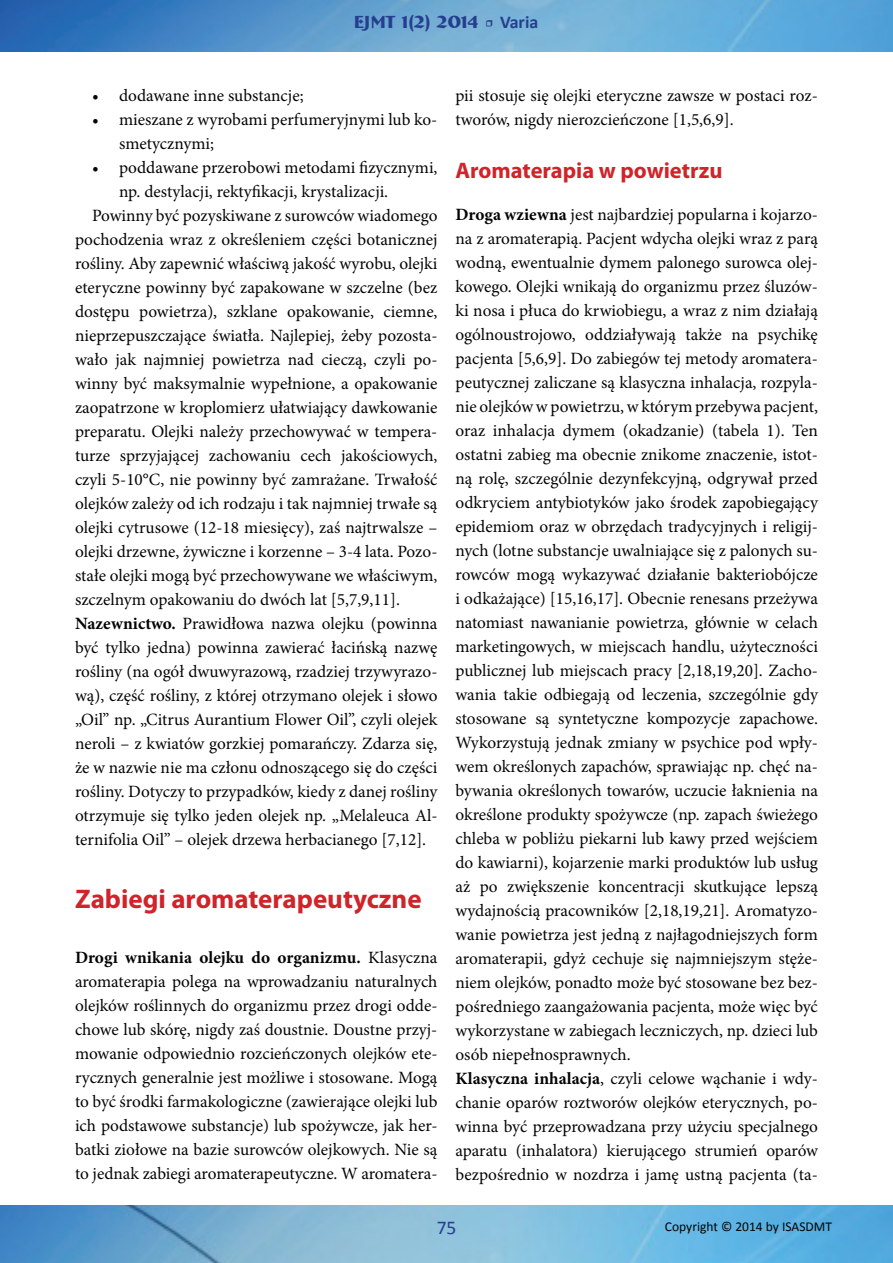
<style>
.page{position:relative;width:893px;height:1263px;background:#fff}
.page>*{position:absolute;margin:0;border:0;box-sizing:border-box;transform-origin:0 0}
.t1{font:700 27px "Myriad Pro";color:#d1232a}
.t2{font:700 22.5px "Myriad Pro";color:#d1232a}
.t3{font:19.5px "Calibri";color:#253f8e}
.t4{font:700 18px "Bremen BT";color:#253f8e}
.t5{font:17.25px/24px "Minion Pro";color:#040503}
.t6{font:13.5px "Calibri";color:#040503}
.s1{font-family:"Minion Pro";font-weight:400}
.s2{font-family:"Calibri"}
.s3{font-weight:700}
</style>
<div class="page">
<img style="left:0;top:0;width:893px;height:52px">
<img style="left:0;top:1205px;width:893px;height:58px">
<p class="t4" style="left:354px;top:11px;width:186px">EJMT 1(2) 2014 <span class="s1">•</span> <span class="s2">Varia</span></p>
<p class="t5" style="left:92px;top:83px;width:213px">• dodawane inne substancje;</p>
<p class="t5" style="left:119px;top:107px;width:320px;text-indent:-27px">• mieszane z wyrobami perfumeryjnymi lub ko&shy;smetycznymi;</p>
<p class="t5" style="left:92px;top:155px;width:347px">• poddawane przerobowi metodami fizycznymi,</p>
<p class="t5" style="left:119px;top:179px;width:271px">np. destylacji, rektyfikacji, krystalizacji.</p>
<p class="t5" style="left:92px;top:203px;width:347px">Powinny być pozyskiwane z surowców wiadomego</p>
<p class="t5" style="left:75px;top:227px;width:364px">pochodzenia wraz z określeniem części botanicznej</p>
<p class="t5" style="left:75px;top:251px;width:364px">rośliny. Aby zapewnić właściwą jakość wyrobu, olejki</p>
<p class="t5" style="left:75px;top:275px;width:364px">eteryczne powinny być zapakowane w szczelne (bez</p>
<p class="t5" style="left:75px;top:299px;width:364px">dostępu powietrza), szklane opakowanie, ciemne,</p>
<p class="t5" style="left:75px;top:323px;width:364px">nieprzepuszczające światła. Najlepiej, żeby pozosta-</p>
<p class="t5" style="left:75px;top:347px;width:364px">wało jak najmniej powietrza nad cieczą, czyli po-</p>
<p class="t5" style="left:75px;top:371px;width:364px">winny być maksymalnie wypełnione, a opakowanie</p>
<p class="t5" style="left:75px;top:395px;width:364px">zaopatrzone w kroplomierz ułatwiający dawkowanie</p>
<p class="t5" style="left:75px;top:419px;width:364px">preparatu. Olejki należy przechowywać w tempera-</p>
<p class="t5" style="left:75px;top:443px;width:364px">turze sprzyjającej zachowaniu cech jakościowych,</p>
<p class="t5" style="left:75px;top:467px;width:364px">czyli 5-10°C, nie powinny być zamrażane. Trwałość</p>
<p class="t5" style="left:75px;top:491px;width:364px">olejków zależy od ich rodzaju i tak najmniej trwałe są</p>
<p class="t5" style="left:75px;top:515px;width:364px">olejki cytrusowe (12-18 miesięcy), zaś najtrwalsze –</p>
<p class="t5" style="left:75px;top:539px;width:364px">olejki drzewne, żywiczne i korzenne – 3-4 lata. Pozo-</p>
<p class="t5" style="left:75px;top:563px;width:364px">stałe olejki mogą być przechowywane we właściwym,</p>
<p class="t5" style="left:75px;top:587px;width:326px">szczelnym opakowaniu do dwóch lat [5,7,9,11].</p>
<p class="t5" style="left:75px;top:611px;width:364px"><span class="s3">Nazewnictwo.</span> Prawidłowa nazwa olejku (powinna</p>
<p class="t5" style="left:75px;top:635px;width:364px">być tylko jedna) powinna zawierać łacińską nazwę</p>
<p class="t5" style="left:75px;top:659px;width:364px">rośliny (na ogół dwuwyrazową, rzadziej trzywyrazo-</p>
<p class="t5" style="left:75px;top:683px;width:364px">wą), część rośliny, z której otrzymano olejek i słowo</p>
<p class="t5" style="left:75px;top:707px;width:364px">„Oil” np. „Citrus Aurantium Flower Oil”, czyli olejek</p>
<p class="t5" style="left:75px;top:731px;width:364px">neroli – z kwiatów gorzkiej pomarańczy. Zdarza się,</p>
<p class="t5" style="left:75px;top:755px;width:364px">że w nazwie nie ma członu odnoszącego się do części</p>
<p class="t5" style="left:75px;top:779px;width:364px">rośliny. Dotyczy to przypadków, kiedy z danej rośliny</p>
<p class="t5" style="left:75px;top:803px;width:364px">otrzymuje się tylko jeden olejek np. „Melaleuca Al-</p>
<p class="t5" style="left:75px;top:827px;width:353px">ternifolia Oil” – olejek drzewa herbacianego [7,12].</p>
<h1 class="t1" style="left:75px;top:881px;width:348px">Zabiegi aromaterapeutyczne</h1>
<p class="t5" style="left:75px;top:946px;width:364px;text-align:justify"><span class="s3">Drogi wnikania olejku do organizmu.</span> Klasyczna aromaterapia polega na wprowadzaniu naturalnych olejków roślinnych do organizmu przez drogi odde&shy;chowe lub skórę, nigdy zaś doustnie. Doustne przyj&shy;mowanie odpowiednio rozcieńczonych olejków ete&shy;rycznych generalnie jest możliwe i stosowane. Mogą to być środki farmakologiczne (zawierające olejki lub ich podstawowe substancje) lub spożywcze, jak her&shy;batki ziołowe na bazie surowców olejkowych. Nie są to jednak zabiegi aromaterapeutyczne. W aromatera-</p>
<p class="t5" style="left:455px;top:83px;width:364px">pii stosuje się olejki eteryczne zawsze w postaci roz&shy;tworów, nigdy nierozcieńczone [1,5,6,9].</p>
<h2 class="t2" style="left:455px;top:155px;width:268px">Aromaterapia w powietrzu</h2>
<p class="t5" style="left:455px;top:202px;width:364px"><span class="s3">Droga wziewna</span> jest najbardziej popularna i kojarzo&shy;na z aromaterapią. Pacjent wdycha olejki wraz z parą wodną, ewentualnie dymem palonego surowca olej&shy;kowego. Olejki wnikają do organizmu przez śluzów&shy;ki nosa i płuca do krwiobiegu, a wraz z nim działają ogólnoustrojowo, oddziaływają także na psychikę pacjenta [5,6,9]. Do zabiegów tej metody aromatera&shy;peutycznej zaliczane są klasyczna inhalacja, rozpyla&shy;nie olejków w powietrzu, w którym przebywa pacjent, oraz inhalacja dymem (okadzanie) (tabela 1). Ten ostatni zabieg ma obecnie znikome znaczenie, istot&shy;ną rolę, szczególnie dezynfekcyjną, odgrywał przed odkryciem antybiotyków jako środek zapobiegający epidemiom oraz w obrzędach tradycyjnych i religij&shy;nych (lotne substancje uwalniające się z palonych su&shy;rowców mogą wykazywać działanie bakteriobójcze i odkażające) [15,16,17]. Obecnie renesans przeżywa natomiast nawanianie powietrza, głównie w celach marketingowych, w miejscach handlu, użyteczności publicznej lub miejscach pracy [2,18,19,20]. Zacho&shy;wania takie odbiegają od leczenia, szczególnie gdy stosowane są syntetyczne kompozycje zapachowe.<br>Wykorzystują jednak zmiany w psychice pod wpły&shy;wem określonych zapachów, sprawiając np. chęć na&shy;bywania określonych towarów, uczucie łaknienia na określone produkty spożywcze (np. zapach świeżego chleba w pobliżu piekarni lub kawy przed wejściem do kawiarni), kojarzenie marki produktów lub usług aż po zwiększenie koncentracji skutkujące lepszą wydajnością pracowników [2,18,19,21]. Aromatyzo&shy;wanie powietrza jest jedną z najłagodniejszych form aromaterapii, gdyż cechuje się najmniejszym stęże&shy;niem olejków, ponadto może być stosowane bez bez&shy;pośredniego zaangażowania pacjenta, może więc być wykorzystane w zabiegach leczniczych, np. dzieci lub osób niepełnosprawnych.<br><span class="s3">Klasyczna inhalacja</span>, czyli celowe wąchanie i wdy&shy;chanie oparów roztworów olejków eterycznych, po&shy;winna być przeprowadzana przy użyciu specjalnego aparatu (inhalatora) kierującego strumień oparów bezpośrednio w nozdrza i jamę ustną pacjenta (ta-</p>
<p class="t3" style="left:437px;top:1215px;width:21px">75</p>
<p class="t6" style="left:665px;top:1218px;width:169px">Copyright © 2014 by ISASDMT</p>
</div>
